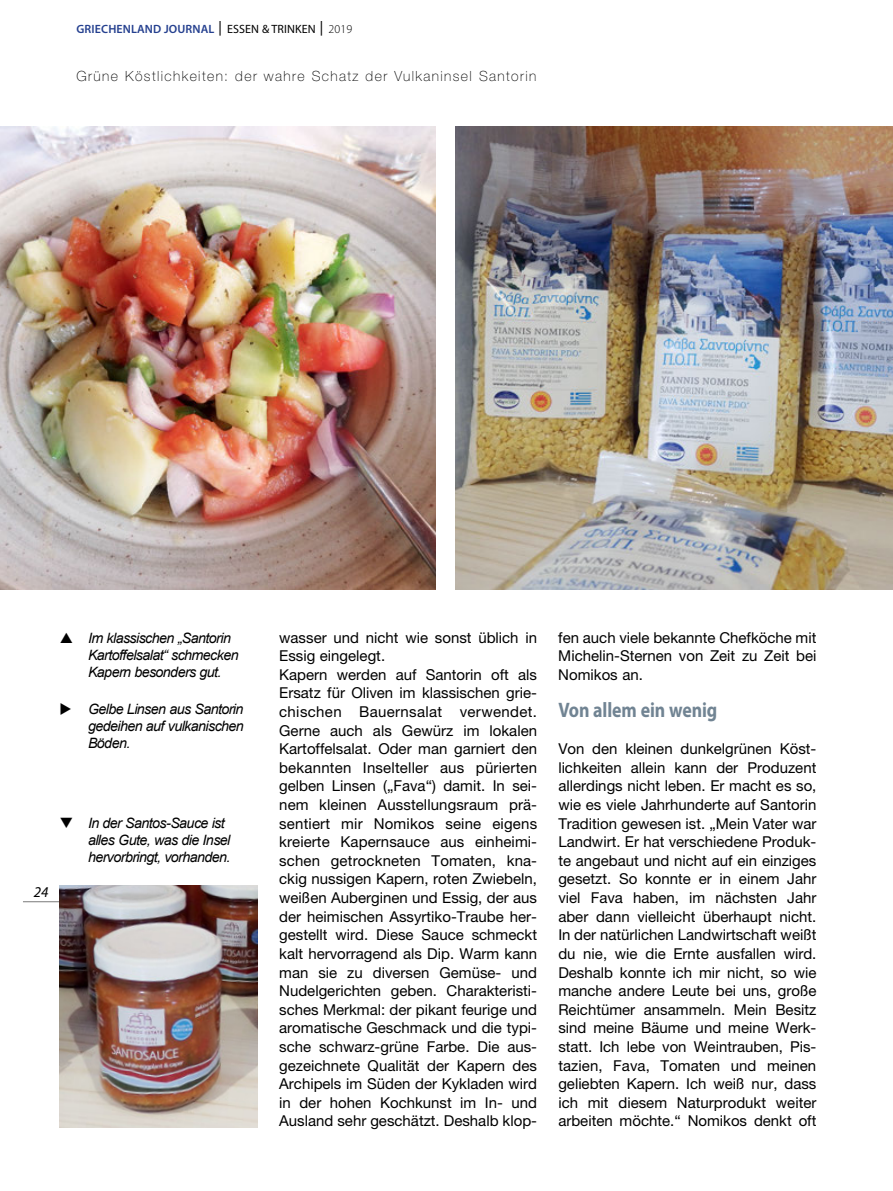
<style>
.page{position:relative;width:893px;height:1191px;background:#fff}
.page>*{position:absolute;margin:0;border:0;box-sizing:border-box;transform-origin:0 0}
.t1{font:700 21px "Myriad Pro";letter-spacing:-.005em;color:#718493;scale:.85 1}
.t2{font:15px/18.6px "Helvetica Neue LT Pro";color:#000;text-align:justify}
.t3{font:italic 15px "Myriad Pro";color:#000}
.t4{font:italic 14.25px/17px "Arial";letter-spacing:-.04em;color:#000}
.t5{font:100 14.1px "Helvetica Neue LT Pro";letter-spacing:.1em;color:#000}
.t6{font:600 12px "Myriad Pro";letter-spacing:.01em;color:#25408f}
.s1{font-family:"Arial Unicode MS";font-weight:400;color:#000}
.s2{font-weight:400;color:#000}
.s3{font-weight:300;color:#000}
</style>
<div class="page">
<hr style="left:23px;top:901px;width:37px;height:1px;background:#000">
<img style="left:0;top:127px;width:436px;height:463px">
<img style="left:455px;top:127px;width:438px;height:463px">
<img style="left:60px;top:885px;width:198px;height:242px">
<p class="t6" style="left:77px;top:22px;width:277px">GRIECHENLAND JOURNAL <span class="s1">▏</span><span class="s2">ESSEN &amp; TRINKEN</span> <span class="s1">▏</span><span class="s3">2019</span></p>
<p class="t5" style="left:77px;top:68px;width:461px">Grüne Köstlichkeiten: der wahre Schatz der Vulkaninsel Santorin</p>
<p class="t4" style="left:88px;top:629px;width:152px">Im klassischen „Santorin<br>Kartoffelsalat“ schmecken<br>Kapern besonders gut.</p>
<p class="t4" style="left:88px;top:700px;width:157px;text-align:justify;text-indent:-28px">◆ Gelbe Linsen aus Santorin gedeihen auf vulkanischen Böden.</p>
<p class="t3" style="left:34px;top:882px;width:16px">24</p>
<p class="t4" style="left:60px;top:815px;width:167px">❑ In der Santos-Sauce ist</p>
<p class="t4" style="left:88px;top:832px;width:144px">alles Gute, was die Insel</p>
<p class="t4" style="left:88px;top:849px;width:144px">hervorbringt, vorhanden.</p>
<p class="t2" style="left:279px;top:628px;width:259px">wasser und nicht wie sonst üblich in<br>Essig eingelegt.</p>
<p class="t2" style="left:279px;top:665px;width:259px">Kapern werden auf Santorin oft als Ersatz für Oliven im klassischen grie&shy;chischen Bauernsalat verwendet.<br>Gerne auch als Gewürz im lokalen Kartoffelsalat. Oder man garniert den bekannten Inselteller aus pürierten gelben Linsen („Fava“) damit. In sei&shy;nem kleinen Ausstellungsraum prä&shy;sentiert mir Nomikos seine eigens kreierte Kapernsauce aus einheimi&shy;schen getrockneten Tomaten, kna&shy;ckig nussigen Kapern, roten Zwiebeln, weißen Auberginen und Essig, der aus der heimischen Assyrtiko-Traube her&shy;gestellt wird. Diese Sauce schmeckt kalt hervorragend als Dip. Warm kann man sie zu diversen Gemüse- und Nudelgerichten geben. Charakteristi&shy;sches Merkmal: der pikant feurige und aromatische Geschmack und die typi&shy;sche schwarz-grüne Farbe. Die aus&shy;gezeichnete Qualität der Kapern des Archipels im Süden der Kykladen wird in der hohen Kochkunst im In- und Ausland sehr geschätzt. Deshalb klop-</p>
<p class="t2" style="left:558px;top:628px;width:260px">fen auch viele bekannte Chefköche mit Michelin-Sternen von Zeit zu Zeit bei Nomikos an.</p>
<p class="t1" style="left:558px;top:696px;width:188px">Von allem ein wenig</p>
<p class="t2" style="left:558px;top:739px;width:260px">Von den kleinen dunkelgrünen Köst&shy;lichkeiten allein kann der Produzent allerdings nicht leben. Er macht es so, wie es viele Jahrhunderte auf Santorin Tradition gewesen ist. „Mein Vater war Landwirt. Er hat verschiedene Produk&shy;te angebaut und nicht auf ein einziges gesetzt. So konnte er in einem Jahr viel Fava haben, im nächsten Jahr aber dann vielleicht überhaupt nicht.<br>In der natürlichen Landwirtschaft weißt du nie, wie die Ernte ausfallen wird.<br>Deshalb konnte ich mir nicht, so wie manche andere Leute bei uns, große Reichtümer ansammeln. Mein Besitz sind meine Bäume und meine Werk&shy;statt. Ich lebe von Weintrauben, Pis&shy;tazien, Fava, Tomaten und meinen geliebten Kapern. Ich weiß nur, dass ich mit diesem Naturprodukt weiter arbeiten möchte.“ Nomikos denkt oft</p>
</div>
